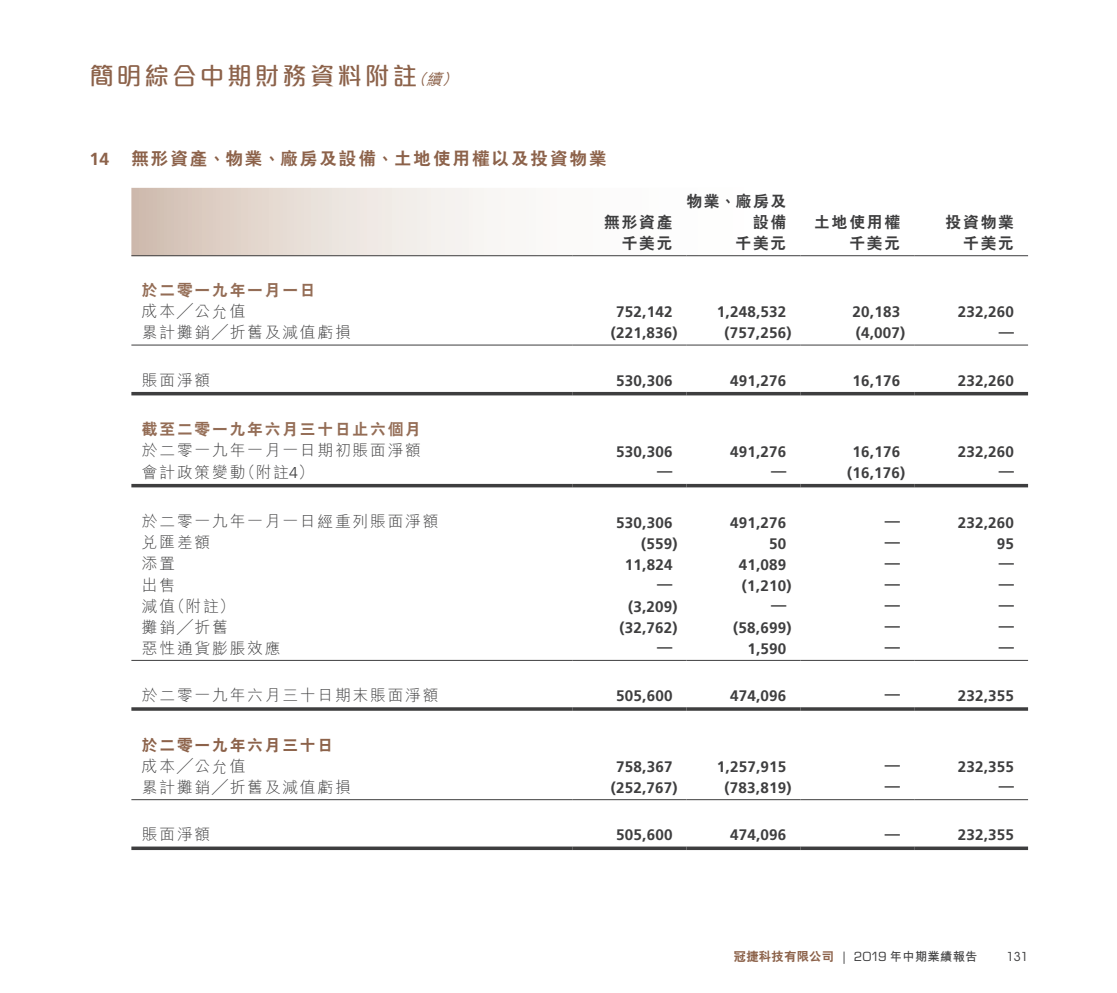
<style>
.page{position:relative;width:1117px;height:993px;background:#fff}
.page>*{position:absolute;margin:0;border:0;box-sizing:border-box;transform-origin:0 0}
.t1{font:500 24.5px "M Elle HK";letter-spacing:.125em;color:#8c624a}
._03_H1{font:800 17.5px "C Hei 2 HK";letter-spacing:.115em;color:#8c624a}
._03_H1-2{font:700 17.5px "Frutiger LT Std";color:#8c624a}
._15_Table_Stub{font:300 15.75px "M Hei HK";letter-spacing:.115em;color:#3e3e3f}
._01_Body_Text{font:800 15.75px/21px "C Hei 2 HK";letter-spacing:.115em;color:#3e3e3f;text-align:right}
._15_Table_Stub-2{font:800 15.75px "C Hei 2 HK";letter-spacing:.115em;color:#946d56}
._15_Table_Stub-3{font:800 15.75px "C Hei 2 HK";letter-spacing:.115em;color:#8c624a}
._01_Body_Text-2{font:700 15.22px "Frutiger LT Std";letter-spacing:.015em;color:#3e3e3f}
.t2{font:800 12.25px "C Hei 2 HK";letter-spacing:.025em;color:#8c624a}
.t3{font:12.25px "ITC Avant Garde Std";color:#3e3e3f}
.s1{font-family:"M Hei HK";font-style:italic;font-size:15.75px}
.s2{font-family:"Frutiger LT Std"}
.s3{font-family:"Open Sans";font-weight:400;color:#3e3e3f}
.s4{font-family:"Eurostile LT Std";font-weight:400;color:#3e3e3f}
.s5{font-family:"M Hei HK";font-weight:700;color:#3e3e3f}
</style>
<div class="page">
<svg style="left:131px;top:188px;width:374px;height:67px"></svg>
<hr style="left:131px;top:255px;width:441px;height:1px;background:#3e3e3f">
<hr style="left:572px;top:255px;width:114px;height:1px;background:#3e3e3f">
<hr style="left:686px;top:255px;width:114px;height:1px;background:#3e3e3f">
<hr style="left:800px;top:255px;width:114px;height:1px;background:#3e3e3f">
<hr style="left:914px;top:255px;width:113px;height:1px;background:#3e3e3f">
<hr style="left:131px;top:344px;width:441px;height:1px;background:#3e3e3f">
<hr style="left:572px;top:344px;width:114px;height:1px;background:#3e3e3f">
<hr style="left:686px;top:344px;width:114px;height:1px;background:#3e3e3f">
<hr style="left:800px;top:344px;width:114px;height:1px;background:#3e3e3f">
<hr style="left:914px;top:344px;width:113px;height:1px;background:#3e3e3f">
<hr style="left:131px;top:392px;width:441px;height:3px;background:#3e3e3f">
<hr style="left:572px;top:392px;width:114px;height:3px;background:#3e3e3f">
<hr style="left:686px;top:392px;width:114px;height:3px;background:#3e3e3f">
<hr style="left:800px;top:392px;width:114px;height:3px;background:#3e3e3f">
<hr style="left:914px;top:392px;width:113px;height:3px;background:#3e3e3f">
<svg style="left:131px;top:483px;width:441px;height:4px;background:#6a6a6a"></svg>
<svg style="left:572px;top:483px;width:114px;height:4px"></svg>
<svg style="left:686px;top:483px;width:114px;height:4px"></svg>
<svg style="left:800px;top:483px;width:114px;height:4px"></svg>
<svg style="left:914px;top:483px;width:113px;height:4px"></svg>
<hr style="left:131px;top:659px;width:441px;height:1px;background:#3e3e3f">
<hr style="left:572px;top:659px;width:114px;height:1px;background:#3e3e3f">
<hr style="left:686px;top:659px;width:114px;height:1px;background:#3e3e3f">
<hr style="left:800px;top:659px;width:114px;height:1px;background:#3e3e3f">
<hr style="left:914px;top:659px;width:113px;height:1px;background:#3e3e3f">
<hr style="left:131px;top:707px;width:441px;height:3px;background:#3e3e3f">
<hr style="left:572px;top:707px;width:114px;height:3px;background:#3e3e3f">
<hr style="left:686px;top:707px;width:114px;height:3px;background:#3e3e3f">
<hr style="left:800px;top:707px;width:114px;height:3px;background:#3e3e3f">
<hr style="left:914px;top:707px;width:113px;height:3px;background:#3e3e3f">
<hr style="left:131px;top:799px;width:441px;height:1px;background:#3e3e3f">
<hr style="left:572px;top:799px;width:114px;height:1px;background:#3e3e3f">
<hr style="left:686px;top:799px;width:114px;height:1px;background:#3e3e3f">
<hr style="left:800px;top:799px;width:114px;height:1px;background:#3e3e3f">
<hr style="left:914px;top:799px;width:113px;height:1px;background:#3e3e3f">
<hr style="left:131px;top:846px;width:441px;height:3px;background:#3e3e3f">
<hr style="left:572px;top:846px;width:114px;height:3px;background:#3e3e3f">
<hr style="left:686px;top:846px;width:114px;height:3px;background:#3e3e3f">
<hr style="left:800px;top:846px;width:114px;height:3px;background:#3e3e3f">
<hr style="left:914px;top:846px;width:113px;height:3px;background:#3e3e3f">
<h1 class="t1" style="left:89px;top:59px;width:375px">簡明綜合中期財務資料附註<span class="s1">（續）</span></h1>
<p class="_03_H1-2" style="left:89px;top:148px;width:21px">14</p>
<p class="_03_H1" style="left:131px;top:146px;width:476px">無形資產、物業、廠房及設備、土地使用權以及投資物業</p>
<p class="_01_Body_Text" style="left:604px;top:212px;width:70px">無形資產</p>
<p class="_01_Body_Text" style="left:686px;top:191px;width:101px">物業、廠房及設備</p>
<p class="_01_Body_Text" style="left:814px;top:212px;width:87px">土地使用權</p>
<p class="_01_Body_Text" style="left:945px;top:212px;width:70px">投資物業</p>
<p class="_01_Body_Text" style="left:621px;top:233px;width:52px">千美元</p>
<p class="_01_Body_Text" style="left:735px;top:233px;width:52px">千美元</p>
<p class="_01_Body_Text" style="left:849px;top:233px;width:52px">千美元</p>
<p class="_01_Body_Text" style="left:962px;top:233px;width:52px">千美元</p>
<p class="_15_Table_Stub-2" style="left:142px;top:280px;width:175px">於二零一九年一月一日</p>
<p class="_15_Table_Stub" style="left:142px;top:300px;width:105px">成本╱公允值</p>
<p class="_01_Body_Text-2" style="left:616px;top:303px;width:58px">752,142</p>
<p class="_01_Body_Text-2" style="left:716px;top:303px;width:71px">1,248,532</p>
<p class="_01_Body_Text-2" style="left:852px;top:303px;width:49px">20,183</p>
<p class="_01_Body_Text-2" style="left:957px;top:303px;width:58px">232,260</p>
<p class="_15_Table_Stub" style="left:142px;top:321px;width:210px">累計攤銷╱折舊及減值虧損</p>
<p class="_01_Body_Text-2" style="left:610px;top:324px;width:68px">(221,836)</p>
<p class="_01_Body_Text-2" style="left:724px;top:324px;width:68px">(757,256)</p>
<p class="_01_Body_Text-2" style="left:855px;top:324px;width:51px">(4,007)</p>
<p class="_01_Body_Text-2" style="left:998px;top:322px;width:17px">—</p>
<p class="_15_Table_Stub" style="left:142px;top:368px;width:70px">賬面淨額</p>
<p class="_01_Body_Text-2" style="left:616px;top:371px;width:58px">530,306</p>
<p class="_01_Body_Text-2" style="left:729px;top:371px;width:58px">491,276</p>
<p class="_01_Body_Text-2" style="left:852px;top:371px;width:49px">16,176</p>
<p class="_01_Body_Text-2" style="left:957px;top:371px;width:58px">232,260</p>
<p class="_15_Table_Stub-2" style="left:142px;top:419px;width:280px">截至二零一九年六月三十日止六個月</p>
<p class="_15_Table_Stub" style="left:142px;top:439px;width:280px">於二零一九年一月一日期初賬面淨額</p>
<p class="_01_Body_Text-2" style="left:616px;top:442px;width:58px">530,306</p>
<p class="_01_Body_Text-2" style="left:729px;top:442px;width:58px">491,276</p>
<p class="_01_Body_Text-2" style="left:852px;top:442px;width:49px">16,176</p>
<p class="_01_Body_Text-2" style="left:957px;top:442px;width:58px">232,260</p>
<p class="_15_Table_Stub" style="left:142px;top:460px;width:173px">會計政策變動（附註<span class="s2">4</span>）</p>
<p class="_01_Body_Text-2" style="left:657px;top:461px;width:17px">—</p>
<p class="_01_Body_Text-2" style="left:771px;top:461px;width:17px">—</p>
<p class="_01_Body_Text-2" style="left:846px;top:463px;width:60px">(16,176)</p>
<p class="_01_Body_Text-2" style="left:998px;top:461px;width:17px">—</p>
<p class="_15_Table_Stub" style="left:142px;top:510px;width:298px">於二零一九年一月一日經重列賬面淨額</p>
<p class="_01_Body_Text-2" style="left:616px;top:513px;width:58px">530,306</p>
<p class="_01_Body_Text-2" style="left:729px;top:513px;width:58px">491,276</p>
<p class="_01_Body_Text-2" style="left:884px;top:511px;width:17px">—</p>
<p class="_01_Body_Text-2" style="left:957px;top:513px;width:58px">232,260</p>
<p class="_15_Table_Stub" style="left:142px;top:531px;width:70px">兌匯差額</p>
<p class="_01_Body_Text-2" style="left:641px;top:534px;width:38px">(559)</p>
<p class="_01_Body_Text-2" style="left:769px;top:534px;width:19px">50</p>
<p class="_01_Body_Text-2" style="left:884px;top:532px;width:17px">—</p>
<p class="_01_Body_Text-2" style="left:996px;top:534px;width:19px">95</p>
<p class="_15_Table_Stub" style="left:142px;top:552px;width:35px">添置</p>
<p class="_01_Body_Text-2" style="left:624px;top:555px;width:49px">11,824</p>
<p class="_01_Body_Text-2" style="left:738px;top:555px;width:49px">41,089</p>
<p class="_01_Body_Text-2" style="left:884px;top:553px;width:17px">—</p>
<p class="_01_Body_Text-2" style="left:998px;top:553px;width:17px">—</p>
<p class="_15_Table_Stub" style="left:142px;top:573px;width:35px">出售</p>
<p class="_01_Body_Text-2" style="left:657px;top:574px;width:17px">—</p>
<p class="_01_Body_Text-2" style="left:741px;top:576px;width:51px">(1,210)</p>
<p class="_01_Body_Text-2" style="left:884px;top:574px;width:17px">—</p>
<p class="_01_Body_Text-2" style="left:998px;top:574px;width:17px">—</p>
<p class="_15_Table_Stub" style="left:142px;top:594px;width:94px">減值（附註）</p>
<p class="_01_Body_Text-2" style="left:628px;top:597px;width:51px">(3,209)</p>
<p class="_01_Body_Text-2" style="left:771px;top:595px;width:17px">—</p>
<p class="_01_Body_Text-2" style="left:884px;top:595px;width:17px">—</p>
<p class="_01_Body_Text-2" style="left:998px;top:595px;width:17px">—</p>
<p class="_15_Table_Stub" style="left:142px;top:615px;width:87px">攤銷╱折舊</p>
<p class="_01_Body_Text-2" style="left:619px;top:618px;width:60px">(32,762)</p>
<p class="_01_Body_Text-2" style="left:733px;top:618px;width:60px">(58,699)</p>
<p class="_01_Body_Text-2" style="left:884px;top:616px;width:17px">—</p>
<p class="_01_Body_Text-2" style="left:998px;top:616px;width:17px">—</p>
<p class="_15_Table_Stub" style="left:142px;top:636px;width:140px">惡性通貨膨脹效應</p>
<p class="_01_Body_Text-2" style="left:657px;top:637px;width:17px">—</p>
<p class="_01_Body_Text-2" style="left:747px;top:639px;width:40px">1,590</p>
<p class="_01_Body_Text-2" style="left:884px;top:637px;width:17px">—</p>
<p class="_01_Body_Text-2" style="left:998px;top:637px;width:17px">—</p>
<p class="_15_Table_Stub" style="left:142px;top:683px;width:298px">於二零一九年六月三十日期末賬面淨額</p>
<p class="_01_Body_Text-2" style="left:616px;top:686px;width:58px">505,600</p>
<p class="_01_Body_Text-2" style="left:729px;top:686px;width:58px">474,096</p>
<p class="_01_Body_Text-2" style="left:884px;top:685px;width:17px">—</p>
<p class="_01_Body_Text-2" style="left:957px;top:686px;width:58px">232,355</p>
<p class="_15_Table_Stub-3" style="left:142px;top:734px;width:193px">於二零一九年六月三十日</p>
<p class="_15_Table_Stub" style="left:142px;top:754px;width:105px">成本╱公允值</p>
<p class="_01_Body_Text-2" style="left:616px;top:757px;width:58px">758,367</p>
<p class="_01_Body_Text-2" style="left:716px;top:757px;width:71px">1,257,915</p>
<p class="_01_Body_Text-2" style="left:884px;top:755px;width:17px">—</p>
<p class="_01_Body_Text-2" style="left:957px;top:757px;width:58px">232,355</p>
<p class="_15_Table_Stub" style="left:142px;top:775px;width:210px">累計攤銷╱折舊及減值虧損</p>
<p class="_01_Body_Text-2" style="left:610px;top:778px;width:68px">(252,767)</p>
<p class="_01_Body_Text-2" style="left:724px;top:778px;width:68px">(783,819)</p>
<p class="_01_Body_Text-2" style="left:884px;top:776px;width:17px">—</p>
<p class="_01_Body_Text-2" style="left:998px;top:776px;width:17px">—</p>
<p class="_15_Table_Stub" style="left:142px;top:823px;width:70px">賬面淨額</p>
<p class="_01_Body_Text-2" style="left:616px;top:825px;width:58px">505,600</p>
<p class="_01_Body_Text-2" style="left:729px;top:825px;width:58px">474,096</p>
<p class="_01_Body_Text-2" style="left:884px;top:824px;width:17px">—</p>
<p class="_01_Body_Text-2" style="left:957px;top:825px;width:58px">232,355</p>
<p class="t2" style="left:733px;top:948px;width:245px">冠捷科技有限公司 <span class="s3">|</span> <span class="s4">2019</span> <span class="s5">年中期業績報告</span></p>
<p class="t3" style="left:1006px;top:948px;width:23px">131</p>
</div>
